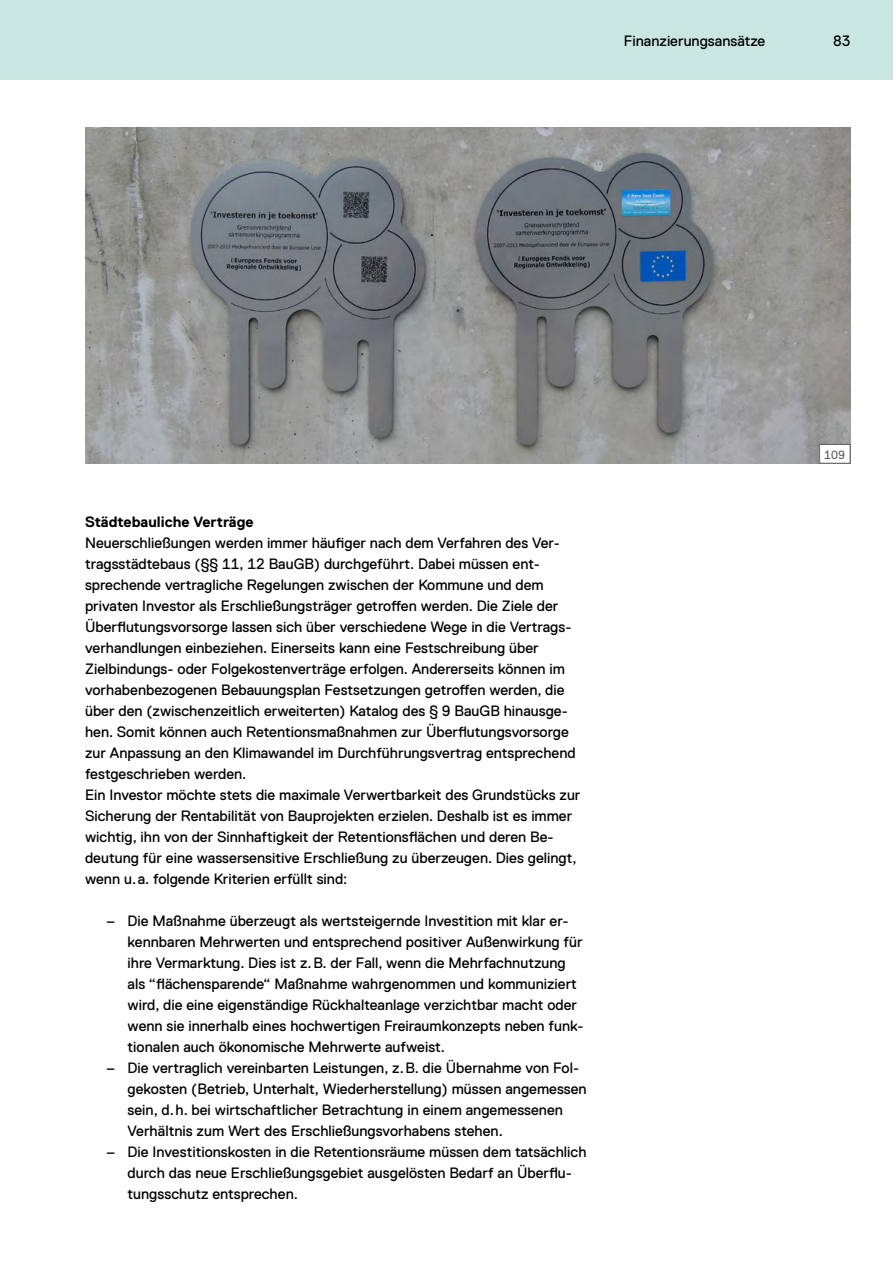
<style>
.page{position:relative;width:893px;height:1263px;background:#fff}
.page>*{position:absolute;margin:0;border:0;box-sizing:border-box;transform-origin:0 0}
.t1{font:15px/21px "Replica";color:#000}
.t2{font:700 15px "Replica";color:#000}
.t3{font:12px "Replica";color:#636362}
</style>
<div class="page">
<div style="left:0;top:0;width:893px;height:80px;background:#cae6e1"></div>
<img style="left:85px;top:128px;width:765px;height:336px">
<div style="left:820px;top:444px;width:30px;height:19px;background:#fff"></div>
<div style="left:819px;top:444px;width:31px;height:20px;border:1px solid #636362"></div>
<p class="t1" style="left:624px;top:30px;width:143px">Finanzierungsansätze</p>
<p class="t1" style="left:833px;top:30px;width:19px">83</p>
<p class="t2" style="left:85px;top:513px;width:170px">Städtebauliche Verträge</p>
<p class="t1" style="left:85px;top:532px;width:497px">Neuerschließungen werden immer häufiger nach dem Verfahren des Ver&shy;tragsstädtebaus (§§ 11, 12 BauGB) durchgeführt. Dabei müssen ent&shy;sprechende vertragliche Regelungen zwischen der Kommune und dem privaten Investor als Erschließungsträger getroffen werden. Die Ziele der Überflutungsvorsorge lassen sich über verschiedene Wege in die Vertrags&shy;verhandlungen einbeziehen. Einerseits kann eine Festschreibung über Zielbindungs- oder Folgekostenverträge erfolgen. Andererseits können im vorhabenbezogenen Bebauungsplan Festsetzungen getroffen werden, die über den (zwischenzeitlich erweiterten) Katalog des § 9 BauGB hinausge&shy;hen. Somit können auch Retentionsmaßnahmen zur Überflutungsvorsorge zur Anpassung an den Klimawandel im Durchführungsvertrag entsprechend festgeschrieben werden.<br>Ein Investor möchte stets die maximale Verwertbarkeit des Grundstücks zur Sicherung der Rentabilität von Bauprojekten erzielen. Deshalb ist es immer wichtig, ihn von der Sinnhaftigkeit der Retentionsflächen und deren Be&shy;deutung für eine wassersensitive Erschließung zu überzeugen. Dies gelingt, wenn u.a. folgende Kriterien erfüllt sind:</p>
<p class="t1" style="left:128px;top:910px;width:457px;text-indent:-21px">– Die Maßnahme überzeugt als wertsteigernde Investition mit klar er&shy;kennbaren Mehrwerten und entsprechend positiver Außenwirkung für ihre Vermarktung. Dies ist z.B. der Fall, wenn die Mehrfachnutzung als “flächensparende“ Maßnahme wahrgenommen und kommuniziert wird, die eine eigenständige Rückhalteanlage verzichtbar macht oder wenn sie innerhalb eines hochwertigen Freiraumkonzepts neben funk&shy;tionalen auch ökonomische Mehrwerte aufweist.</p>
<p class="t1" style="left:128px;top:1057px;width:461px;text-indent:-21px">– Die vertraglich vereinbarten Leistungen, z.B. die Übernahme von Fol&shy;gekosten (Betrieb, Unterhalt, Wiederherstellung) müssen angemessen sein, d.h. bei wirtschaftlicher Betrachtung in einem angemessenen Verhältnis zum Wert des Erschließungsvorhabens stehen.</p>
<p class="t1" style="left:128px;top:1141px;width:460px;text-indent:-21px">– Die Investitionskosten in die Retentionsräume müssen dem tatsächlich durch das neue Erschließungsgebiet ausgelösten Bedarf an Überflu&shy;tungsschutz entsprechen.</p>
<p class="t3" style="left:824px;top:448px;width:22px">109</p>
</div>
